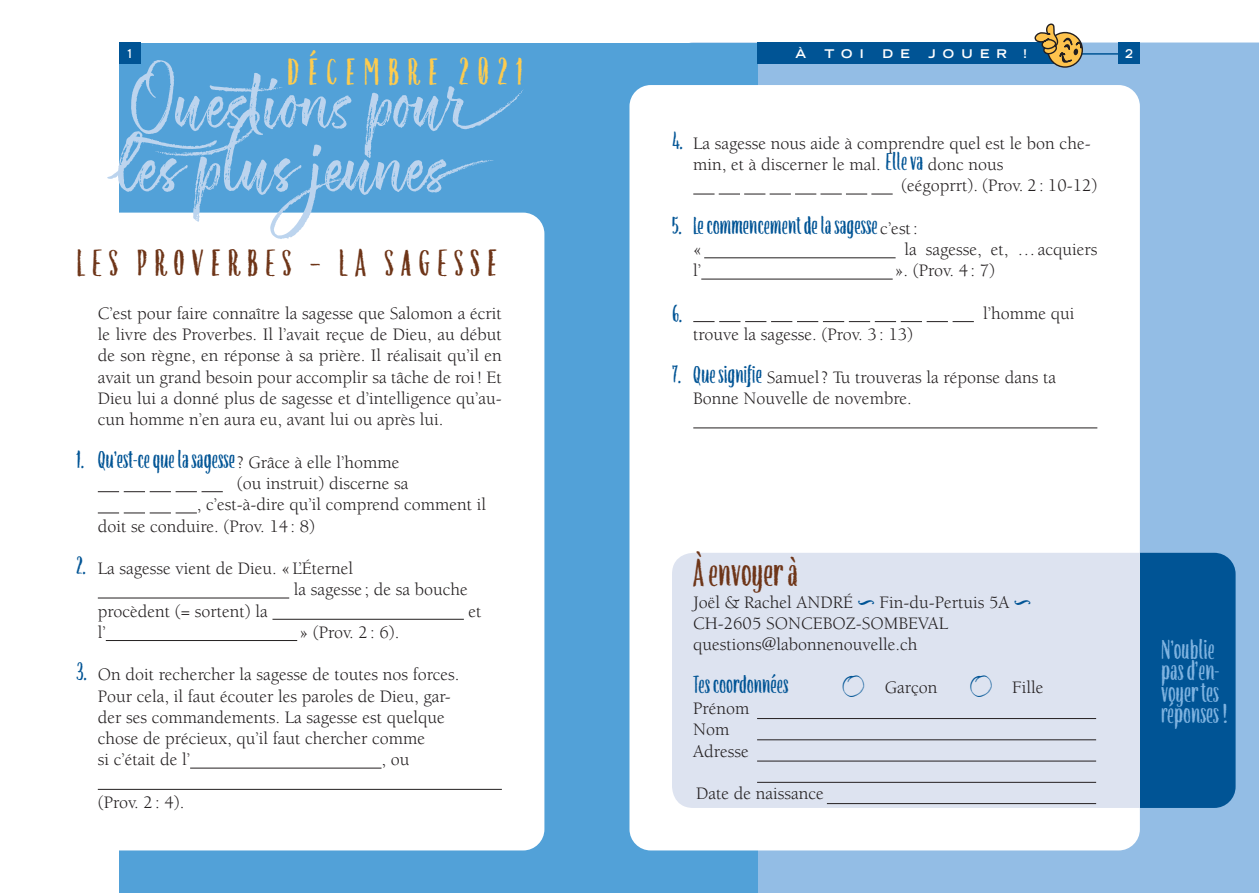
<style>
.page{position:relative;width:1259px;height:893px;background:#fff}
.page>*{position:absolute;margin:0;border:0;box-sizing:border-box;transform-origin:0 0}
.t1{font:72px/63.8px "ATS Script";color:#bcd4ee}
.H2_Titre_2e_niveau{font:condensed 42px "ATS Cond";letter-spacing:.17em;color:#6e3518}
.t2{font:condensed 42px "ATS Cond";letter-spacing:.2em;color:#fecc4e}
.H2_Titre_2e_niveau-2{font:condensed 42px "ATS Cond";color:#6e3518}
.t3{font:condensed 30px/21.3px "ATS Cond";color:#7fb3e0}
.t4{font:condensed 27px "ATS Cond";color:#005495}
.T1_Texte{font:18px/21.3px "Berkeley";color:#231f20}
.t5{font:700 expanded 12px "Trade Gothic LT Std";letter-spacing:.6em;color:#fff}
.t6{font:700 expanded 12px "Trade Gothic LT Std";letter-spacing:.6em;color:#fff;scale:.85 1}
.s1{font-family:"ATS Cond";font-stretch:condensed;font-size:27px;color:#005495}
.s2{font-family:"Berkeley";font-stretch:normal;font-size:18px;color:#231f20}
.s3{font-family:"ATS Extras";font-size:22.5px;color:#005495}
</style>
<div class="page">
<div style="left:757px;top:43px;width:502px;height:850px;background:#93bde5"></div>
<div style="left:119px;top:43px;width:638px;height:850px;background:#52a1d8"></div>
<div style="left:672px;top:553px;width:563px;height:255px;background:#005495;border-radius:21px"></div>
<div style="left:629px;top:85px;width:511px;height:765px;background:#fff;border-radius:21px"></div>
<div style="left:34px;top:213px;width:510px;height:637px;background:#fff;border-radius:21px"></div>
<div style="left:672px;top:553px;width:468px;height:255px;background:#dde3f0"></div>
<hr style="left:757px;top:718px;width:339px;height:1px;background:#231f20">
<hr style="left:757px;top:739px;width:339px;height:1px;background:#231f20">
<hr style="left:757px;top:761px;width:339px;height:1px;background:#231f20">
<hr style="left:757px;top:782px;width:339px;height:1px;background:#231f20">
<hr style="left:827px;top:803px;width:269px;height:1px;background:#231f20">
<svg style="left:693px;top:194px;width:199px;height:1px"></svg>
<hr style="left:704px;top:257px;width:191px;height:1px;background:#231f20">
<hr style="left:701px;top:279px;width:191px;height:1px;background:#231f20">
<svg style="left:693px;top:321px;width:281px;height:1px"></svg>
<hr style="left:693px;top:428px;width:404px;height:1px;background:#231f20">
<svg style="left:98px;top:491px;width:125px;height:1px"></svg>
<svg style="left:98px;top:513px;width:99px;height:1px"></svg>
<hr style="left:98px;top:598px;width:191px;height:1px;background:#231f20">
<hr style="left:272px;top:619px;width:192px;height:1px;background:#231f20">
<hr style="left:106px;top:640px;width:191px;height:1px;background:#231f20">
<hr style="left:190px;top:768px;width:191px;height:1px;background:#231f20">
<hr style="left:98px;top:789px;width:404px;height:1px;background:#231f20">
<hr style="left:757px;top:53px;width:383px;height:2px;background:#005495">
<div style="left:757px;top:43px;width:308px;height:21px;background:#005495"></div>
<div style="left:1118px;top:43px;width:22px;height:21px;background:#005495"></div>
<div style="left:119px;top:43px;width:21px;height:21px;background:#005495"></div>
<svg style="left:1033px;top:23px;width:50px;height:49px"></svg>
<p class="t6" style="left:126px;top:46px;width:10px">1</p>
<p class="t5" style="left:795px;top:46px;width:12px">À</p>
<p class="t5" style="left:824px;top:46px;width:41px">TOI</p>
<p class="t5" style="left:882px;top:46px;width:29px">D E</p>
<p class="t5" style="left:928px;top:46px;width:80px">JOUER</p>
<p class="t5" style="left:1023px;top:46px;width:5px">!</p>
<p class="t6" style="left:1125px;top:46px;width:10px">2</p>
<h2 class="t2" style="left:287px;top:48px;width:237px">DÉCEMBRE 2021</h2>
<h1 class="t1" style="left:119px;top:71px;width:406px">Questions pour les plus jeunes</h1>
<p class="T1_Texte" style="left:693px;top:133px;width:399px;text-indent:-21px"><span class="s1">4.</span> La sagesse nous aide à comprendre quel est le bon che&shy;min, et à discerner le mal. <span class="s1">Elle va</span> donc nous</p>
<p class="T1_Texte" style="left:901px;top:175px;width:198px">(eégoprrt). (Prov. 2: 10-12)</p>
<p class="t4" style="left:672px;top:210px;width:247px">5. Le commencement de la sagesse <span class="s2">c’est:</span></p>
<p class="T1_Texte" style="left:693px;top:239px;width:10px">«</p>
<p class="T1_Texte" style="left:904px;top:239px;width:194px">la sagesse, et, …acquiers</p>
<p class="T1_Texte" style="left:693px;top:260px;width:9px">l’</p>
<p class="T1_Texte" style="left:895px;top:260px;width:102px">». (Prov. 4: 7)</p>
<p class="t4" style="left:672px;top:298px;width:11px">6.</p>
<p class="T1_Texte" style="left:983px;top:303px;width:93px">l’homme qui</p>
<p class="T1_Texte" style="left:693px;top:324px;width:221px">trouve la sagesse. (Prov. 3: 13)</p>
<p class="T1_Texte" style="left:693px;top:367px;width:364px;text-indent:-21px"><span class="s1">7. Que signifie</span> Samuel? Tu trouveras la réponse dans ta<br>Bonne Nouvelle de novembre.</p>
<p class="H2_Titre_2e_niveau" style="left:77px;top:240px;width:422px">LES PROVERBES – LA SAGESSE</p>
<p class="T1_Texte" style="left:98px;top:303px;width:406px;text-align:justify">C’est pour faire connaître la sagesse que Salomon a écrit le livre des Proverbes. Il l’avait reçue de Dieu, au début de son règne, en réponse à sa prière. Il réalisait qu’il en avait un grand besoin pour accomplir sa tâche de roi! Et Dieu lui a donné plus de sagesse et d’intelligence qu’au&shy;cun homme n’en aura eu, avant lui ou après lui.</p>
<p class="t4" style="left:77px;top:444px;width:324px">1. Qu’est-ce que la sagesse<span class="s2">? Grâce à elle l’homme</span></p>
<p class="T1_Texte" style="left:237px;top:473px;width:173px">(ou instruit) discerne sa</p>
<p class="T1_Texte" style="left:197px;top:494px;width:291px">, c’est-à-dire qu’il comprend comment il</p>
<p class="T1_Texte" style="left:98px;top:516px;width:219px">doit se conduire. (Prov. 14: 8)</p>
<p class="T1_Texte" style="left:77px;top:558px;width:278px"><span class="s1">2.</span> La sagesse vient de Dieu. «L’Éternel</p>
<p class="T1_Texte" style="left:294px;top:579px;width:175px">la sagesse ; de sa bouche</p>
<p class="T1_Texte" style="left:98px;top:601px;width:171px">procèdent (= sortent) la</p>
<p class="T1_Texte" style="left:468px;top:601px;width:14px">et</p>
<p class="T1_Texte" style="left:98px;top:622px;width:9px">l’</p>
<p class="T1_Texte" style="left:299px;top:622px;width:102px">» (Prov. 2: 6).</p>
<p class="T1_Texte" style="left:98px;top:664px;width:363px;text-indent:-21px"><span class="s1">3.</span> On doit rechercher la sagesse de toutes nos forces.<br>Pour cela, il faut écouter les paroles de Dieu, gar&shy;der ses commandements. La sagesse est quelque chose de précieux, qu’il faut chercher comme<br>si c’était de l’</p>
<h2 class="H2_Titre_2e_niveau-2" style="left:693px;top:550px;width:106px">À envoyer à</h2>
<p class="T1_Texte" style="left:693px;top:592px;width:339px">Joël &amp; Rachel ANDRÉ <sup>…</sup> Fin-du-Pertuis 5A <sup>…<br></sup>CH-2605 SONCEBOZ-SOMBEVAL questions@labonnenouvelle.ch</p>
<h3 class="t4" style="left:693px;top:669px;width:97px">Tes coordonnées</h3>
<p class="T1_Texte" style="left:842px;top:677px;width:97px"><span class="s3">£</span> Garçon</p>
<p class="T1_Texte" style="left:969px;top:677px;width:75px"><span class="s3">£</span> Fille</p>
<p class="T1_Texte" style="left:693px;top:698px;width:58px">Prénom<br>Nom<br>Adresse</p>
<p class="T1_Texte" style="left:696px;top:783px;width:129px">Date de naissance</p>
<p class="T1_Texte" style="left:381px;top:749px;width:29px">, ou</p>
<p class="T1_Texte" style="left:98px;top:792px;width:88px">(Prov. 2: 4).</p>
<h3 class="t3" style="left:1161px;top:639px;width:68px">N’oublie pas d’en&shy;voyer tes réponses !</h3>
</div>
